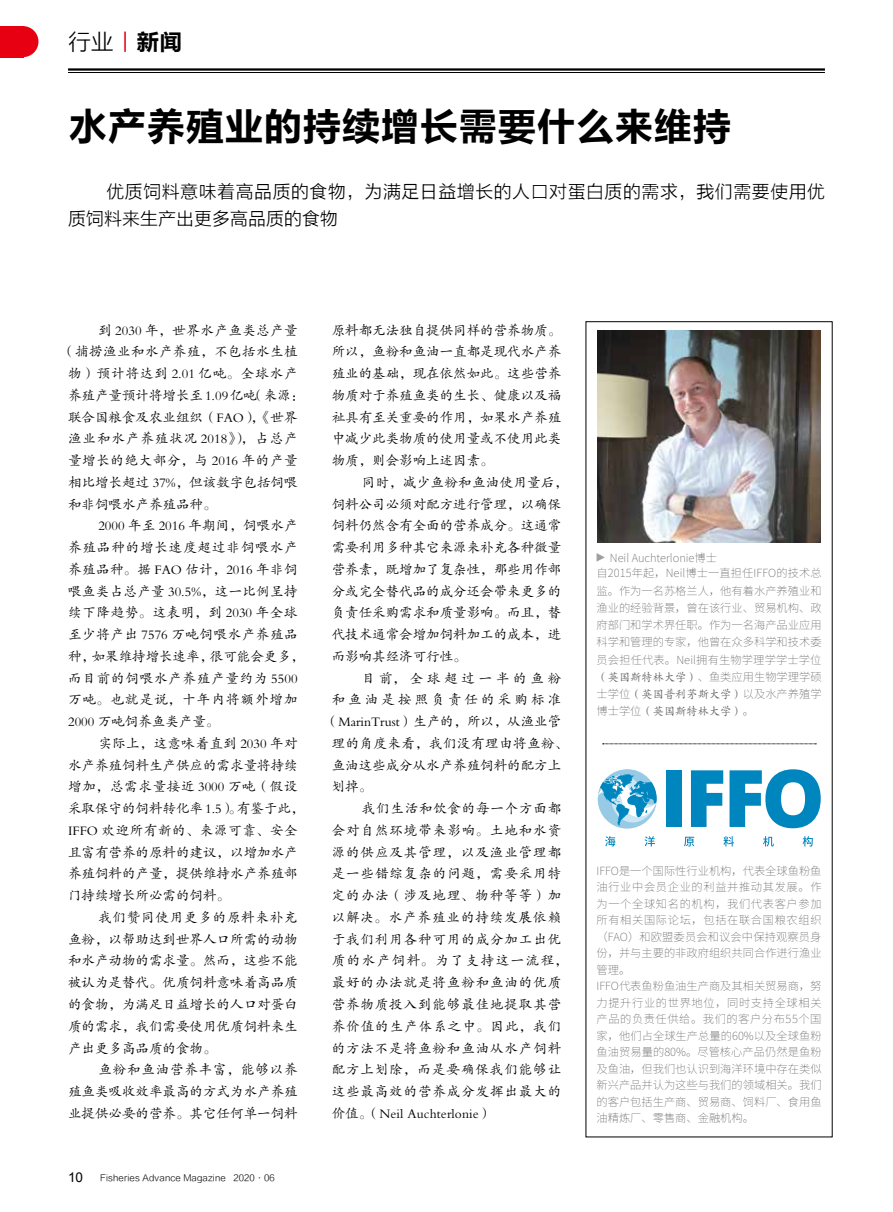
<style>
.page{position:relative;width:893px;height:1212px;background:#fff}
.page>*{position:absolute;margin:0;border:0;box-sizing:border-box;transform-origin:0 0}
.t1{font:39px "FZLTCHJW GB1 0";color:#000}
.t2{font:22.8px "FZLTXHK";color:#000}
.t3{font:18px/27px "FZLTXHK";letter-spacing:.025em;color:#000}
.t4{font:13.5px/21.8px "FZKTJW GB1 0";color:#000;text-align:justify}
.t5{font:13.5px "FZKTJW GB1 0";letter-spacing:.065em;color:#000}
.t6{font:13.5px "FZKTJW GB1 0";letter-spacing:.07em;color:#000}
.t7{font:13.5px "FZKTJW GB1 0";letter-spacing:.035em;color:#000}
.t8{font:13.5px "FZKTJW GB1 0";letter-spacing:.05em;color:#000}
.t9{font:13.5px "FZKTJW GB1 0";letter-spacing:.075em;color:#000}
.t10{font:13.5px "FZKTJW GB1 0";letter-spacing:.06em;color:#000}
.t11{font:13.5px "FZKTJW GB1 0";letter-spacing:.025em;color:#000}
.t12{font:13.5px "FZKTJW GB1 0";letter-spacing:.045em;color:#000}
.t13{font:13.5px "FZKTJW GB1 0";letter-spacing:.115em;color:#000}
.t14{font:13.5px "FZKTJW GB1 0";letter-spacing:.23em;color:#000}
.t15{font:13.5px "FZKTJW GB1 0";letter-spacing:.275em;color:#000}
.t16{font:13.5px "Arial";color:#000}
.t17{font:200 11.25px/16.5px "Source Han Sans CN";letter-spacing:.005em;color:#595757}
.t18{font:11.25px "FZKTJW GB1 0";color:#595757}
.t19{font:9px "FZLTXHK";color:#000}
.s1{color:#e60012}
.s2{font-family:"FZLTCHJW GB1 0"}
.s3{font-family:"FZKTJW GB1 0";font-weight:400}
.s4{font-family:"Source Han Sans CN";font-weight:200}
</style>
<div class="page">
<hr style="left:68px;top:68px;width:757px;height:3px;background:#000">
<hr style="left:68px;top:72px;width:757px;height:1px;background:#000">
<div style="left:0;top:26px;width:24px;height:31px;background:#e60012"></div>
<div style="left:7px;top:26px;width:31px;height:31px;background:#e60012;border-radius:50%"></div>
<img style="left:597px;top:330px;width:224px;height:213px">
<svg style="left:597px;top:553px;width:8px;height:9px"></svg>
<div style="left:666px;top:770px;width:15px;height:57px;background:#0086be"></div>
<svg style="left:691px;top:770px;width:32px;height:57px"></svg>
<svg style="left:729px;top:769px;width:92px;height:59px"></svg>
<svg style="left:598px;top:769px;width:59px;height:59px"></svg>
<svg style="left:605px;top:836px;width:10px;height:10px"></svg>
<svg style="left:644px;top:836px;width:11px;height:10px"></svg>
<svg style="left:684px;top:837px;width:10px;height:9px"></svg>
<svg style="left:723px;top:836px;width:11px;height:10px"></svg>
<svg style="left:763px;top:836px;width:11px;height:10px"></svg>
<svg style="left:803px;top:836px;width:10px;height:10px"></svg>
<svg style="left:603px;top:743px;width:213px;height:1px"></svg>
<h2 class="t2" style="left:68px;top:30px;width:116px">行业<span class="s1">丨</span><span class="s2">新闻</span></h2>
<h1 class="t1" style="left:68px;top:105px;width:664px">水产养殖业的持续增长需要什么来维持</h1>
<h3 class="t3" style="left:68px;top:179px;width:759px;text-indent:38px">优质饲料意味着高品质的食物，为满足日益增长的人口对蛋白质的需求，我们需要使用优质饲料来生产出更多高品质的食物</h3>
<p class="t7" style="left:98px;top:323px;width:201px">到 2030 年，世界水产鱼类总产量</p>
<p class="t7" style="left:61px;top:345px;width:238px">（捕捞渔业和水产养殖，不包括水生植</p>
<p class="t5" style="left:68px;top:366px;width:231px">物）预计将达到 2.01 亿吨。全球水产</p>
<p class="t4" style="left:68px;top:385px;width:238px">养殖产量预计将增长至1.09亿吨（来源：</p>
<p class="t4" style="left:68px;top:407px;width:231px">联合国粮食及农业组织（FAO），《世界</p>
<p class="t6" style="left:68px;top:432px;width:231px">渔业和水产养殖状况 2018》），占总产</p>
<p class="t8" style="left:68px;top:453px;width:231px">量增长的绝大部分，与 2016 年的产量</p>
<p class="t4" style="left:68px;top:472px;width:231px">相比增长超过 37%，但该数字包括饲喂</p>
<p class="t4" style="left:68px;top:494px;width:150px">和非饲喂水产养殖品种。</p>
<p class="t4" style="left:98px;top:515px;width:201px">2000 年至 2016 年期间，饲喂水产</p>
<p class="t5" style="left:68px;top:540px;width:231px">养殖品种的增长速度超过非饲喂水产</p>
<p class="t7" style="left:68px;top:562px;width:231px">养殖品种。据 FAO 估计，2016 年非饲</p>
<p class="t11" style="left:68px;top:584px;width:231px">喂鱼类占总产量 30.5%，这一比例呈持</p>
<p class="t8" style="left:68px;top:606px;width:231px">续下降趋势。这表明，到 2030 年全球</p>
<p class="t12" style="left:68px;top:627px;width:231px">至少将产出 7576 万吨饲喂水产养殖品</p>
<p class="t4" style="left:68px;top:646px;width:238px">种，如果维持增长速率，很可能会更多，</p>
<p class="t10" style="left:68px;top:671px;width:231px">而目前的饲喂水产养殖产量约为 5500</p>
<p class="t9" style="left:68px;top:693px;width:231px">万吨。也就是说，十年内将额外增加</p>
<p class="t4" style="left:68px;top:711px;width:153px">2000 万吨饲养鱼类产量。</p>
<p class="t7" style="left:98px;top:736px;width:201px">实际上，这意味着直到 2030 年对</p>
<p class="t4" style="left:68px;top:755px;width:231px">水产养殖饲料生产供应的需求量将持续</p>
<p class="t8" style="left:68px;top:780px;width:231px">增加，总需求量接近 3000 万吨（假设</p>
<p class="t4" style="left:68px;top:798px;width:238px">采取保守的饲料转化率 1.5）。有鉴于此，</p>
<p class="t8" style="left:68px;top:823px;width:231px">IFFO 欢迎所有新的、来源可靠、安全</p>
<p class="t4" style="left:68px;top:842px;width:231px">且富有营养的原料的建议，以增加水产</p>
<p class="t4" style="left:68px;top:863px;width:231px">养殖饲料的产量，提供维持水产养殖部</p>
<p class="t4" style="left:68px;top:885px;width:163px">门持续增长所必需的饲料。</p>
<p class="t10" style="left:98px;top:910px;width:201px">我们赞同使用更多的原料来补充</p>
<p class="t4" style="left:68px;top:929px;width:231px">鱼粉，以帮助达到世界人口所需的动物</p>
<p class="t4" style="left:68px;top:950px;width:231px">和水产动物的需求量。然而，这些不能</p>
<p class="t4" style="left:68px;top:972px;width:231px">被认为是替代。优质饲料意味着高品质</p>
<p class="t4" style="left:68px;top:994px;width:231px">的食物，为满足日益增长的人口对蛋白</p>
<p class="t4" style="left:68px;top:1016px;width:231px">质的需求，我们需要使用优质饲料来生</p>
<p class="t4" style="left:68px;top:1037px;width:150px">产出更多高品质的食物。</p>
<p class="t5" style="left:98px;top:1062px;width:201px">鱼粉和鱼油营养丰富，能够以养</p>
<p class="t4" style="left:68px;top:1081px;width:231px">殖鱼类吸收效率最高的方式为水产养殖</p>
<p class="t4" style="left:68px;top:1102px;width:231px">业提供必要的营养。其它任何单一饲料</p>
<p class="t16" style="left:68px;top:1168px;width:17px">10</p>
<p class="t19" style="left:100px;top:1173px;width:176px">Fisheries Advance Magazine 2020·06</p>
<p class="t4" style="left:332px;top:320px;width:231px">原料都无法独自提供同样的营养物质。所以，鱼粉和鱼油一直都是现代水产养殖业的基础，现在依然如此。这些营养物质对于养殖鱼类的生长、健康以及福祉具有至关重要的作用，如果水产养殖中减少此类物质的使用量或不使用此类物质，则会影响上述因素。</p>
<p class="t4" style="left:332px;top:472px;width:238px;text-align:left;text-indent:30px">同时，减少鱼粉和鱼油使用量后，饲料公司必须对配方进行管理，以确保饲料仍然含有全面的营养成分。这通常需要利用多种其它来源来补充各种微量营养素，既增加了复杂性，那些用作部分或完全替代品的成分还会带来更多的负责任采购需求和质量影响。而且，替代技术通常会增加饲料加工的成本，进而影响其经济可行性。</p>
<p class="t15" style="left:362px;top:671px;width:201px">目前，全球超过一半的鱼粉</p>
<p class="t14" style="left:332px;top:693px;width:231px">和鱼油是按照负责任的采购标准</p>
<p class="t4" style="left:325px;top:711px;width:238px">（MarinTrust）生产的，所以，从渔业管</p>
<p class="t7" style="left:332px;top:736px;width:238px">理的角度来看，我们没有理由将鱼粉、</p>
<p class="t4" style="left:332px;top:755px;width:231px">鱼油这些成分从水产养殖饲料的配方上</p>
<p class="t4" style="left:332px;top:776px;width:42px">划掉。</p>
<p class="t10" style="left:362px;top:801px;width:201px">我们生活和饮食的每一个方面都</p>
<p class="t6" style="left:332px;top:823px;width:231px">会对自然环境带来影响。土地和水资</p>
<p class="t6" style="left:332px;top:845px;width:231px">源的供应及其管理，以及渔业管理都</p>
<p class="t6" style="left:332px;top:867px;width:231px">是一些错综复杂的问题，需要采用特</p>
<p class="t9" style="left:332px;top:888px;width:231px">定的办法（涉及地理、物种等等）加</p>
<p class="t6" style="left:332px;top:910px;width:231px">以解决。水产养殖业的持续发展依赖</p>
<p class="t5" style="left:332px;top:932px;width:231px">于我们利用各种可用的成分加工出优</p>
<p class="t13" style="left:332px;top:954px;width:238px">质的水产饲料。为了支持这一流程，</p>
<p class="t5" style="left:332px;top:975px;width:231px">最好的办法就是将鱼粉和鱼油的优质</p>
<p class="t5" style="left:332px;top:997px;width:231px">营养物质投入到能够最佳地提取其营</p>
<p class="t9" style="left:332px;top:1019px;width:231px">养价值的生产体系之中。因此，我们</p>
<p class="t5" style="left:332px;top:1041px;width:231px">的方法不是将鱼粉和鱼油从水产饲料</p>
<p class="t6" style="left:332px;top:1062px;width:231px">配方上划除，而是要确保我们能够让</p>
<p class="t5" style="left:332px;top:1084px;width:231px">这些最高效的营养成分发挥出最大的</p>
<p class="t4" style="left:332px;top:1102px;width:162px">价值。（Neil Auchterlonie）</p>
<p class="t17" style="left:597px;top:551px;width:227px;line-height:15px;text-indent:13px">Neil Auchterlonie博士<br>自2015年起，Neil博士一直担任IFFO的技术总</p>
<p class="t17" style="left:597px;top:582px;width:226px;line-height:17.2px;text-align:justify">监。作为一名苏格兰人，他有着水产养殖业和渔业的经验背景，曾在该行业、贸易机构、政府部门和学术界任职。作为一名海产品业应用科学和管理的专家，他曾在众多科学和技术委员会担任代表。Neil拥有生物学理学学士学位<span class="s3">（英国斯特林大学）</span>、鱼类应用生物学理学硕士学位<span class="s3">（英国普利茅斯大学）</span>以及水产养殖学</p>
<p class="t18" style="left:597px;top:705px;width:159px"><span class="s4">博士学位</span>（英国斯特林大学）<span class="s4">。</span></p>
<p class="t17" style="left:597px;top:863px;width:227px">IFFO是一个国际性行业机构，代表全球鱼粉鱼油行业中会员企业的利益并推动其发展。作为一个全球知名的机构，我们代表客户参加所有相关国际论坛，包括在联合国粮农组织（FAO）和欧盟委员会和议会中保持观察员身份，并与主要的非政府组织共同合作进行渔业管理。<br>IFFO代表鱼粉鱼油生产商及其相关贸易商，努力提升行业的世界地位，同时支持全球相关产品的负责任供给。我们的客户分布55个国家，他们占全球生产总量的60%以及全球鱼粉鱼油贸易量的80%。尽管核心产品仍然是鱼粉及鱼油，但我们也认识到海洋环境中存在类似新兴产品并认为这些与我们的领域相关。我们的客户包括生产商、贸易商、饲料厂、食用鱼油精炼厂、零售商、金融机构。</p>
</div>
